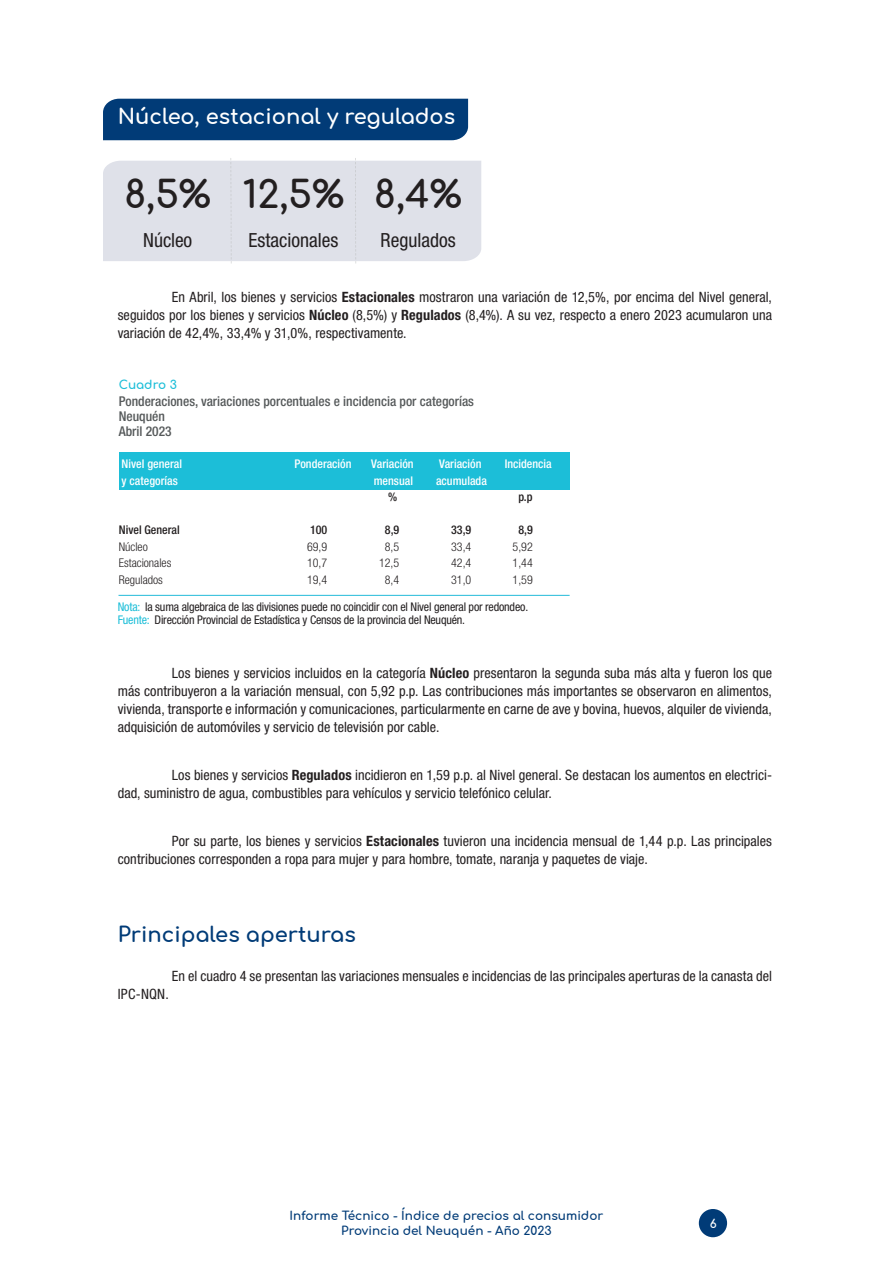
<style>
.page{position:relative;width:893px;height:1263px;background:#fff}
.page>*{position:absolute;margin:0;border:0;box-sizing:border-box;transform-origin:0 0}
.t1{font:700 37.5px "Comfortaa";color:#231f20}
.t2{font:700 21px "Comfortaa";color:#fff}
.t3{font:700 21px "Comfortaa";color:#013b77}
.t4{font:condensed 19.5px "Helvetica Neue LT Std";color:#231f20}
.txt_informes_tecnico{font:condensed 14.25px/18px "Helvetica Neue LT Std";color:#231f20;text-align:justify}
.txt_informes_tecnico-2{font:500 condensed 13.5px "Helvetica Neue LT Std";color:#55595a}
.t5{font:condensed 12px "Helvetica Neue LT Std";letter-spacing:-.015em;color:#231f20}
.t6{font:500 condensed 12px "Helvetica Neue LT Std";color:#fff}
.t7{font:300 condensed 12px "Helvetica Neue LT Std";color:#231f20}
.t8{font:700 12px/14.4px "Comfortaa";color:#013b77;text-align:center}
.t9{font:500 condensed 12px "Helvetica Neue LT Std";color:#231f20}
.t10{font:700 12px "Comfortaa";color:#1cbed8}
.t11{font:700 12px "Comfortaa";color:#fff}
.s1{font-weight:700}
.s2{color:#1cbed8}
</style>
<div class="page">
<div style="left:699px;top:1209px;width:28px;height:28px;background:#013b77;border-radius:50%"></div>
<div style="left:119px;top:452px;width:451px;height:38px;background:#1cbed8"></div>
<hr style="left:118px;top:595px;width:452px;height:1px;background:#23bad9">
<div style="left:103px;top:99px;width:365px;height:41px;background:#013b77"></div>
<div style="left:103px;top:158px;width:378px;height:106px;background:#dfe1e9"></div>
<p class="t2" style="left:118px;top:97px;width:339px">Núcleo, estacional y regulados</p>
<p class="t1" style="left:124px;top:160px;width:88px">8,5%</p>
<p class="t1" style="left:243px;top:160px;width:103px">12,5%</p>
<p class="t1" style="left:374px;top:160px;width:89px">8,4%</p>
<p class="t4" style="left:143px;top:229px;width:51px">Núcleo</p>
<p class="t4" style="left:249px;top:229px;width:91px">Estacionales</p>
<p class="t4" style="left:381px;top:229px;width:77px">Regulados</p>
<p class="txt_informes_tecnico" style="left:118px;top:287px;width:656px;text-indent:54px">En Abril, los bienes y servicios <span class="s1">Estacionales</span> mostraron una variación de 12,5%, por encima del Nivel general, seguidos por los bienes y servicios <span class="s1">Núcleo</span> (8,5%) y <span class="s1">Regulados</span> (8,4%). A su vez, respecto a enero 2023 acumularon una variación de 42,4%, 33,4% y 31,0%, respectivamente.</p>
<p class="t10" style="left:119px;top:373px;width:60px">Cuadro 3</p>
<p class="txt_informes_tecnico-2" style="left:119px;top:393px;width:357px">Ponderaciones, variaciones porcentuales e incidencia por categorías</p>
<p class="txt_informes_tecnico-2" style="left:119px;top:408px;width:48px">Neuquén</p>
<p class="txt_informes_tecnico-2" style="left:119px;top:423px;width:54px">Abril 2023</p>
<p class="t6" style="left:122px;top:457px;width:62px">Nivel general</p>
<p class="t6" style="left:294px;top:457px;width:59px">Ponderación</p>
<p class="t6" style="left:371px;top:457px;width:44px">Variación</p>
<p class="t6" style="left:439px;top:457px;width:44px">Variación</p>
<p class="t6" style="left:505px;top:457px;width:49px">Incidencia</p>
<p class="t6" style="left:122px;top:473px;width:58px">y categorías</p>
<p class="t6" style="left:374px;top:473px;width:41px">mensual</p>
<p class="t6" style="left:436px;top:473px;width:52px">acumulada</p>
<p class="t9" style="left:388px;top:490px;width:11px">%</p>
<p class="t9" style="left:518px;top:490px;width:16px">p.p</p>
<p class="t9" style="left:119px;top:523px;width:63px">Nivel General</p>
<p class="t9" style="left:310px;top:523px;width:19px">100</p>
<p class="t9" style="left:385px;top:523px;width:16px">8,9</p>
<p class="t9" style="left:451px;top:523px;width:22px">33,9</p>
<p class="t9" style="left:518px;top:523px;width:16px">8,9</p>
<p class="t7" style="left:119px;top:540px;width:31px">Núcleo</p>
<p class="t7" style="left:307px;top:540px;width:22px">69,9</p>
<p class="t7" style="left:385px;top:540px;width:16px">8,5</p>
<p class="t7" style="left:451px;top:540px;width:22px">33,4</p>
<p class="t7" style="left:513px;top:540px;width:22px">5,92</p>
<p class="t7" style="left:119px;top:556px;width:54px">Estacionales</p>
<p class="t7" style="left:307px;top:556px;width:22px">10,7</p>
<p class="t7" style="left:379px;top:556px;width:22px">12,5</p>
<p class="t7" style="left:451px;top:556px;width:22px">42,4</p>
<p class="t7" style="left:513px;top:556px;width:22px">1,44</p>
<p class="t7" style="left:119px;top:573px;width:46px">Regulados</p>
<p class="t7" style="left:307px;top:573px;width:22px">19,4</p>
<p class="t7" style="left:385px;top:573px;width:16px">8,4</p>
<p class="t7" style="left:451px;top:573px;width:22px">31,0</p>
<p class="t7" style="left:513px;top:573px;width:22px">1,59</p>
<p class="t5" style="left:118px;top:600px;width:412px"><span class="s2">Nota:</span> la suma algebraica de las divisiones puede no coincidir con el Nivel general por redondeo.</p>
<p class="t5" style="left:118px;top:613px;width:349px"><span class="s2">Fuente:</span> Dirección Provincial de Estadística y Censos de la provincia del Neuquén.</p>
<p class="txt_informes_tecnico" style="left:118px;top:664px;width:656px;text-indent:54px">Los bienes y servicios incluidos en la categoría <span class="s1">Núcleo</span> presentaron la segunda suba más alta y fueron los que más contribuyeron a la variación mensual, con 5,92 p.p. Las contribuciones más importantes se observaron en alimentos, vivienda, transporte e información y comunicaciones, particularmente en carne de ave y bovina, huevos, alquiler de vivienda, adquisición de automóviles y servicio de televisión por cable.</p>
<p class="txt_informes_tecnico" style="left:118px;top:766px;width:656px;text-indent:54px">Los bienes y servicios <span class="s1">Regulados</span> incidieron en 1,59 p.p. al Nivel general. Se destacan los aumentos en electrici&shy;dad, suministro de agua, combustibles para vehículos y servicio telefónico celular.</p>
<p class="txt_informes_tecnico" style="left:118px;top:832px;width:656px;text-indent:54px">Por su parte, los bienes y servicios <span class="s1">Estacionales</span> tuvieron una incidencia mensual de 1,44 p.p. Las principales contribuciones corresponden a ropa para mujer y para hombre, tomate, naranja y paquetes de viaje.</p>
<p class="t3" style="left:118px;top:915px;width:239px">Principales aperturas</p>
<p class="txt_informes_tecnico" style="left:172px;top:967px;width:602px">En el cuadro 4 se presentan las variaciones mensuales e incidencias de las principales aperturas de la canasta del</p>
<p class="txt_informes_tecnico" style="left:118px;top:985px;width:53px">IPC-NQN.</p>
<p class="t8" style="left:290px;top:1207px;width:315px">Informe Técnico - Índice de precios al consumidor<br>Provincia del Neuquén - Año 2023</p>
<p class="t11" style="left:710px;top:1212px;width:8px">6</p>
</div>
